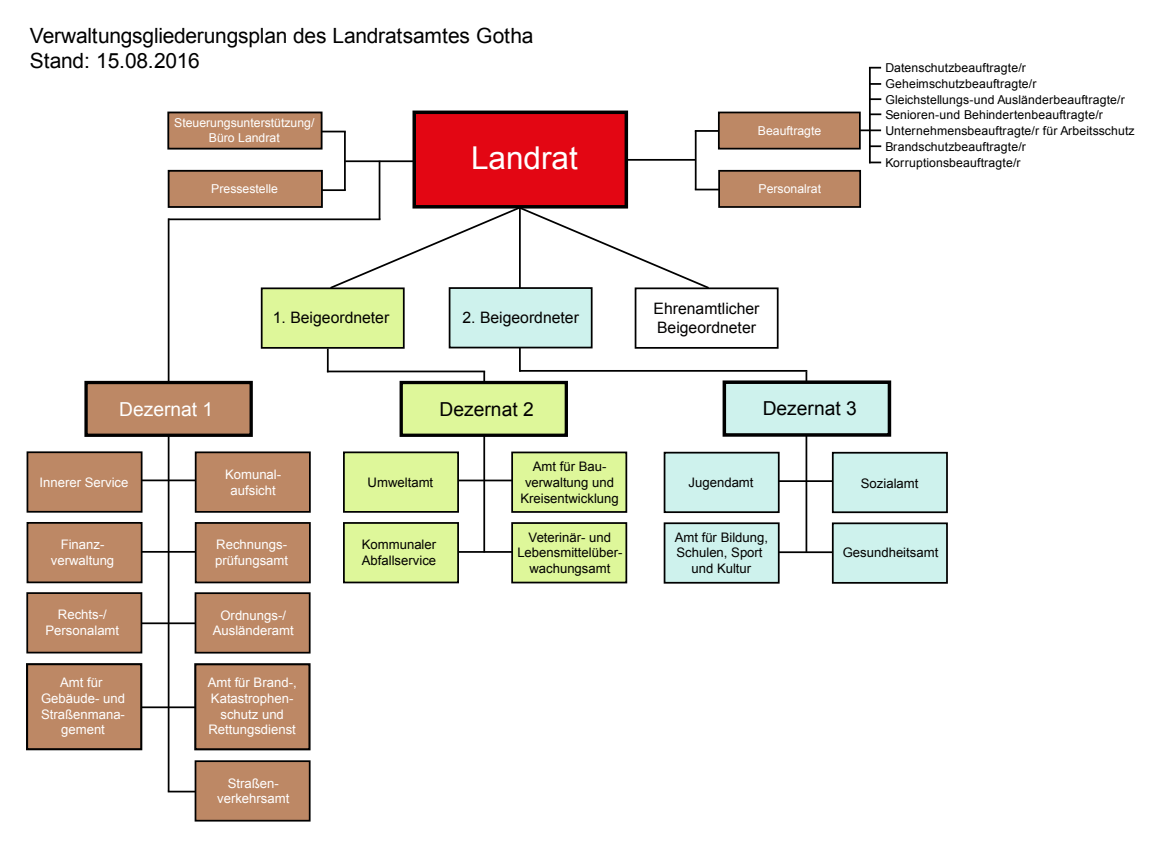
<style>
.page{position:relative;width:1166px;height:861px;background:#fff}
.page>*{position:absolute;margin:0;border:0;box-sizing:border-box;transform-origin:0 0}
.t1{font:31.5px "Arial";color:#fff}
.t2{font:21px/25.2px "Arial";letter-spacing:-.015em;color:#000}
.t3{font:19.25px "Arial";color:#fff}
.t4{font:19.25px "Arial";color:#000}
.t5{font:19.25px "Arial";color:#020100}
.t6{font:15.75px/18.9px "Arial";color:#020100}
.t7{font:15.75px "Myriad Pro";color:#fff}
.t8{font:13.12px/15.8px "Arial";color:#fff;text-align:center}
.t9{font:13.12px/15.8px "Arial";color:#020100;text-align:center}
.t10{font:12.25px/15.8px "Arial";letter-spacing:.015em;color:#000}
.t11{font:12.25px/14.7px "Arial";color:#fff;text-align:center}
</style>
<div class="page">
<img style="left:26px;top:66px;width:922px;height:756px">
<hr style="left:626px;top:159px;width:69px;height:2px;background:#000">
<hr style="left:869px;top:67px;width:2px;height:96px;background:#000">
<svg style="left:870px;top:67px;width:11px;height:2px"></svg>
<svg style="left:870px;top:83px;width:11px;height:2px"></svg>
<svg style="left:870px;top:98px;width:11px;height:2px"></svg>
<svg style="left:870px;top:113px;width:11px;height:2px"></svg>
<hr style="left:860px;top:129px;width:21px;height:2px;background:#000">
<svg style="left:870px;top:145px;width:11px;height:2px"></svg>
<hr style="left:142px;top:480px;width:54px;height:1px;background:#000">
<hr style="left:142px;top:551px;width:54px;height:2px;background:#000">
<hr style="left:141px;top:706px;width:54px;height:2px;background:#000">
<hr style="left:766px;top:480px;width:82px;height:2px;background:#000">
<hr style="left:766px;top:551px;width:82px;height:2px;background:#000">
<hr style="left:805px;top:371px;width:2px;height:181px;background:#000">
<hr style="left:141px;top:622px;width:55px;height:2px;background:#000">
<hr style="left:695px;top:131px;width:1px;height:59px;background:#000">
<hr style="left:695px;top:130px;width:26px;height:2px;background:#000">
<svg style="left:696px;top:189px;width:22px;height:1px"></svg>
<hr style="left:345px;top:160px;width:69px;height:2px;background:#000">
<hr style="left:344px;top:132px;width:2px;height:58px;background:#000">
<hr style="left:319px;top:189px;width:27px;height:2px;background:#000">
<svg style="left:322px;top:131px;width:24px;height:1px"></svg>
<hr style="left:379px;top:161px;width:1px;height:59px;background:#000">
<hr style="left:168px;top:218px;width:212px;height:2px;background:#000">
<hr style="left:168px;top:218px;width:1px;height:573px;background:#000">
<svg style="left:168px;top:791px;width:27px;height:1px"></svg>
<div style="left:167px;top:112px;width:155px;height:38px;background:#bd8865;border:2px solid #000"></div>
<div style="left:168px;top:170px;width:155px;height:38px;background:#bd8865;border:2px solid #000"></div>
<div style="left:718px;top:112px;width:143px;height:38px;background:#bd8865;border:2px solid #000"></div>
<div style="left:718px;top:170px;width:143px;height:38px;background:#bd8865;border:2px solid #000"></div>
<div style="left:84px;top:381px;width:169px;height:56px;background:#bd8865;border:3px solid #000"></div>
<div style="left:722px;top:380px;width:169px;height:57px;background:#cef2ed;border:4px solid #000"></div>
<div style="left:27px;top:451px;width:115px;height:62px;background:#bd8865;border:2px solid #000"></div>
<div style="left:27px;top:522px;width:115px;height:61px;background:#bd8865;border:2px solid #000"></div>
<div style="left:26px;top:592px;width:116px;height:61px;background:#bd8865;border:2px solid #000"></div>
<div style="left:26px;top:663px;width:116px;height:87px;background:#bd8865;border:2px solid #000"></div>
<div style="left:195px;top:451px;width:116px;height:62px;background:#bd8865;border:2px solid #000"></div>
<div style="left:195px;top:522px;width:116px;height:61px;background:#bd8865;border:2px solid #000"></div>
<div style="left:195px;top:592px;width:116px;height:62px;background:#bd8865;border:2px solid #000"></div>
<div style="left:194px;top:663px;width:116px;height:87px;background:#bd8865;border:2px solid #000"></div>
<div style="left:195px;top:760px;width:116px;height:62px;background:#bd8865;border:2px solid #000"></div>
<div style="left:261px;top:287px;width:144px;height:62px;background:#def79a;border:2px solid #000"></div>
<hr style="left:458px;top:480px;width:54px;height:1px;background:#000">
<hr style="left:458px;top:551px;width:54px;height:2px;background:#000">
<div style="left:343px;top:451px;width:116px;height:62px;background:#def79a;border:2px solid #000"></div>
<div style="left:343px;top:522px;width:116px;height:61px;background:#def79a;border:2px solid #000"></div>
<div style="left:511px;top:452px;width:116px;height:61px;background:#def79a;border:2px solid #000"></div>
<div style="left:511px;top:522px;width:116px;height:61px;background:#def79a;border:2px solid #000"></div>
<hr style="left:483px;top:371px;width:2px;height:181px;background:#000">
<hr style="left:327px;top:371px;width:158px;height:1px;background:#000">
<hr style="left:327px;top:349px;width:2px;height:23px;background:#000">
<div style="left:399px;top:381px;width:169px;height:56px;background:#def79a;border:3px solid #000"></div>
<div style="left:635px;top:287px;width:143px;height:62px;background:#fff;border:2px solid #000"></div>
<hr style="left:519px;top:207px;width:2px;height:165px;background:#000">
<hr style="left:519px;top:370px;width:288px;height:2px;background:#000">
<div style="left:449px;top:287px;width:143px;height:61px;background:#cef2ed;border:2px solid #000"></div>
<div style="left:664px;top:452px;width:115px;height:61px;background:#cef2ed;border:2px solid #000"></div>
<div style="left:664px;top:522px;width:115px;height:62px;background:#cef2ed;border:2px solid #000"></div>
<div style="left:832px;top:452px;width:116px;height:61px;background:#cef2ed;border:2px solid #000"></div>
<div style="left:832px;top:522px;width:116px;height:62px;background:#cef2ed;border:2px solid #000"></div>
<div style="left:412px;top:111px;width:216px;height:98px;background:#e30613;border:4px solid #000"></div>
<svg style="left:328px;top:206px;width:383px;height:84px"></svg>
<h2 class="t2" style="left:30px;top:23px;width:505px">Verwaltungsgliederungsplan des Landratsamtes Gotha<br>Stand: 15.08.2016</h2>
<p class="t11" style="left:174px;top:116px;width:142px">Steuerungsunterstützung/<br>Büro Landrat</p>
<p class="t11" style="left:211px;top:181px;width:68px">Pressestelle</p>
<h1 class="t1" style="left:471px;top:137px;width:108px">Landrat</h1>
<p class="t11" style="left:758px;top:124px;width:65px">Beauftragte</p>
<p class="t11" style="left:758px;top:181px;width:64px">Personalrat</p>
<p class="t10" style="left:885px;top:60px;width:251px">Datenschutzbeauftragte/r Geheimschutzbeauftragte/r Gleichstellungs-und Ausländerbeauftragte/r Senioren-und Behindertenbeauftragte/r Unternehmensbeauftragte/r für Arbeitsschutz Brandschutzbeauftragte/r Korruptionsbeauftragte/r</p>
<p class="t6" style="left:273px;top:308px;width:118px">1. Beigeordneter</p>
<p class="t6" style="left:462px;top:308px;width:118px">2. Beigeordneter</p>
<p class="t6" style="left:653px;top:299px;width:107px">Ehrenamtlicher<br>Beigeordneter</p>
<p class="t7" style="left:136px;top:400px;width:73px">Dezernat 1</p>
<h3 class="t4" style="left:763px;top:396px;width:96px">Dezernat 3</h3>
<h3 class="t3" style="left:119px;top:396px;width:96px">Dezernat 1</h3>
<h3 class="t5" style="left:440px;top:396px;width:96px">Dezernat 2</h3>
<p class="t8" style="left:40px;top:474px;width:90px">Innerer Service</p>
<p class="t8" style="left:51px;top:537px;width:65px">Finanz&shy;verwaltung</p>
<p class="t8" style="left:225px;top:467px;width:58px">Komunal&shy;aufsicht</p>
<p class="t8" style="left:215px;top:537px;width:74px;text-align:left">Rechnungs&shy;prüfungsamt</p>
<p class="t9" style="left:368px;top:475px;width:67px">Umweltamt</p>
<p class="t9" style="left:362px;top:537px;width:76px;text-align:left">Kommunaler<br>Abfallservice</p>
<p class="t9" style="left:520px;top:459px;width:100px">Amt für Bau&shy;verwaltung und<br>Kreisentwicklung</p>
<p class="t9" style="left:517px;top:529px;width:107px">Veterinär- und<br>Lebensmittelüber&shy;wachungsamt</p>
<p class="t9" style="left:688px;top:475px;width:66px">Jugendamt</p>
<p class="t9" style="left:675px;top:529px;width:95px">Amt für Bildung,<br>Schulen, Sport und Kultur</p>
<p class="t9" style="left:861px;top:475px;width:59px">Sozialamt</p>
<p class="t9" style="left:843px;top:544px;width:97px">Gesundheitsamt</p>
<p class="t8" style="left:46px;top:607px;width:75px">Rechts-/<br>Personalamt</p>
<p class="t8" style="left:213px;top:607px;width:82px">Ordnungs-/<br>Ausländeramt</p>
<p class="t8" style="left:41px;top:675px;width:85px">Amt für<br>Gebäude- und<br>Straßenmana&shy;gement</p>
<p class="t8" style="left:208px;top:675px;width:90px">Amt für Brand-,<br>Katastrophen&shy;schutz und<br>Rettungsdienst</p>
<p class="t8" style="left:217px;top:775px;width:74px">Straßen&shy;verkehrsamt</p>
</div>
